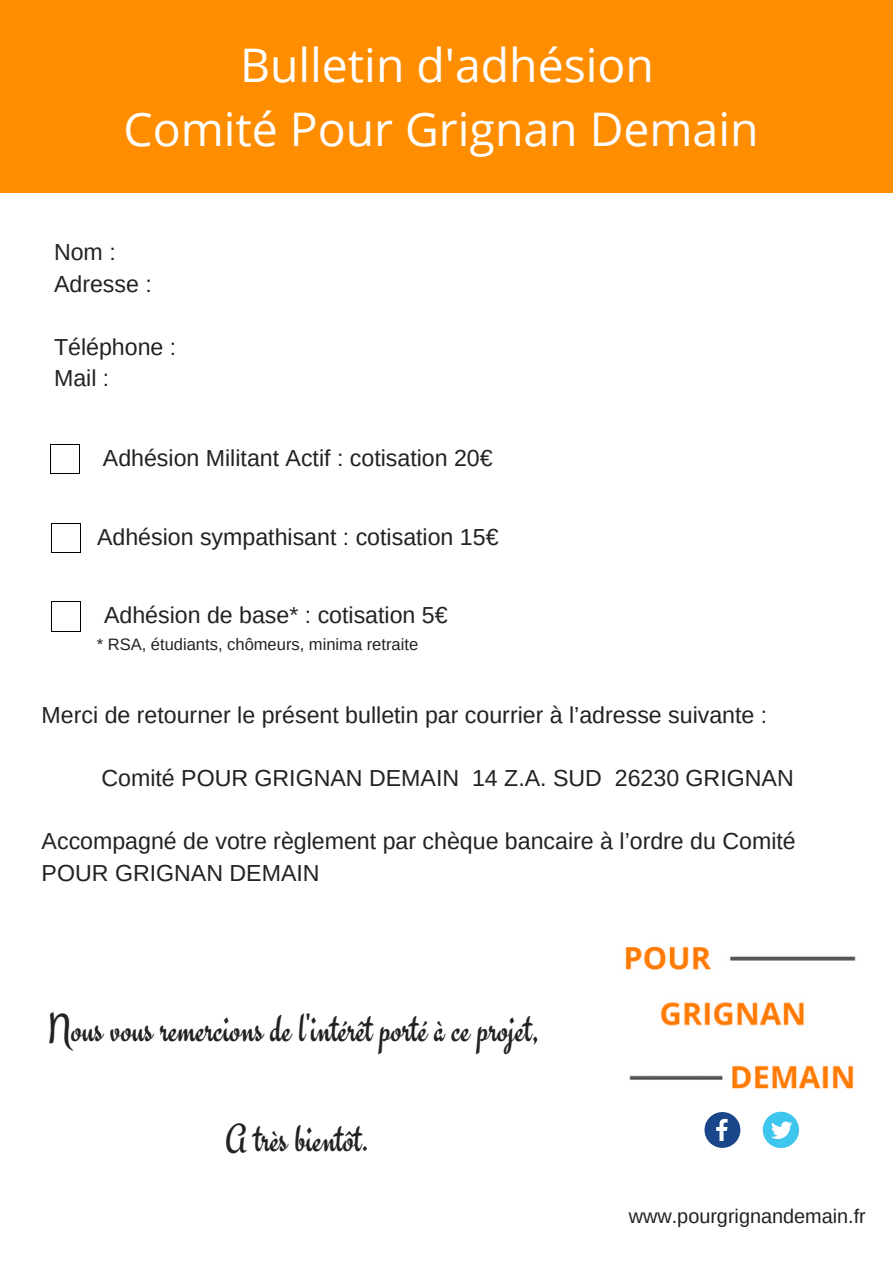
<style>
.page{position:relative;width:893px;height:1263px;background:#fff}
.page>*{position:absolute;margin:0;border:0;box-sizing:border-box;transform-origin:0 0}
.t1{font:46.35px/64.2px "Open Sans";color:#fff;text-align:center}
.t2{font:39.75px "Engagement";color:#222}
.t3{font:23.25px/31.5px "Arimo";color:#222}
.t4{font:19.8px "Arimo";color:#222}
.t5{font:16.5px "Arimo";color:#222}
</style>
<div class="page">
<div style="left:0;top:0;width:893px;height:193px;background:#ff8d00"></div>
<svg style="left:50px;top:444px;width:30px;height:30px"></svg>
<svg style="left:51px;top:523px;width:30px;height:30px"></svg>
<img style="left:625px;top:946px;width:231px;height:202px">
<div style="left:763px;top:1112px;width:36px;height:36px;background:#3fc6ee;border-radius:50%"></div>
<svg style="left:771px;top:1121px;width:21px;height:18px"></svg>
<svg style="left:704px;top:1112px;width:36px;height:36px"></svg>
<svg style="left:51px;top:601px;width:30px;height:31px"></svg>
<h1 class="t1" style="left:123px;top:32px;width:637px">Bulletin d'adhésion<br>Comité Pour Grignan Demain</h1>
<p class="t3" style="left:54px;top:236px;width:99px">Nom :<br>Adresse :</p>
<p class="t3" style="left:54px;top:331px;width:124px">Téléphone :<br>Mail :</p>
<p class="t3" style="left:103px;top:442px;width:391px">Adhésion Militant Actif : cotisation 20€</p>
<p class="t3" style="left:97px;top:521px;width:403px">Adhésion sympathisant : cotisation 15€</p>
<p class="t3" style="left:104px;top:599px;width:345px">Adhésion de base* : cotisation 5€</p>
<p class="t5" style="left:97px;top:635px;width:323px">* RSA, étudiants, chômeurs, minima retraite</p>
<p class="t3" style="left:42px;top:699px;width:727px">Merci de retourner le présent bulletin par courrier à l’adresse suivante :</p>
<p class="t3" style="left:101px;top:762px;width:694px">Comité POUR GRIGNAN DEMAIN 14 Z.A. SUD 26230 GRIGNAN</p>
<p class="t3" style="left:42px;top:825px;width:756px">Accompagné de votre règlement par chèque bancaire à l’ordre du Comité<br>POUR GRIGNAN DEMAIN</p>
<h2 class="t2" style="left:48px;top:1005px;width:494px">Nous vous remercions de l'intérêt porté à ce projet,</h2>
<h2 class="t2" style="left:225px;top:1115px;width:146px">A très bientôt.</h2>
<p class="t4" style="left:629px;top:1205px;width:238px">www.pourgrignandemain.fr</p>
</div>
